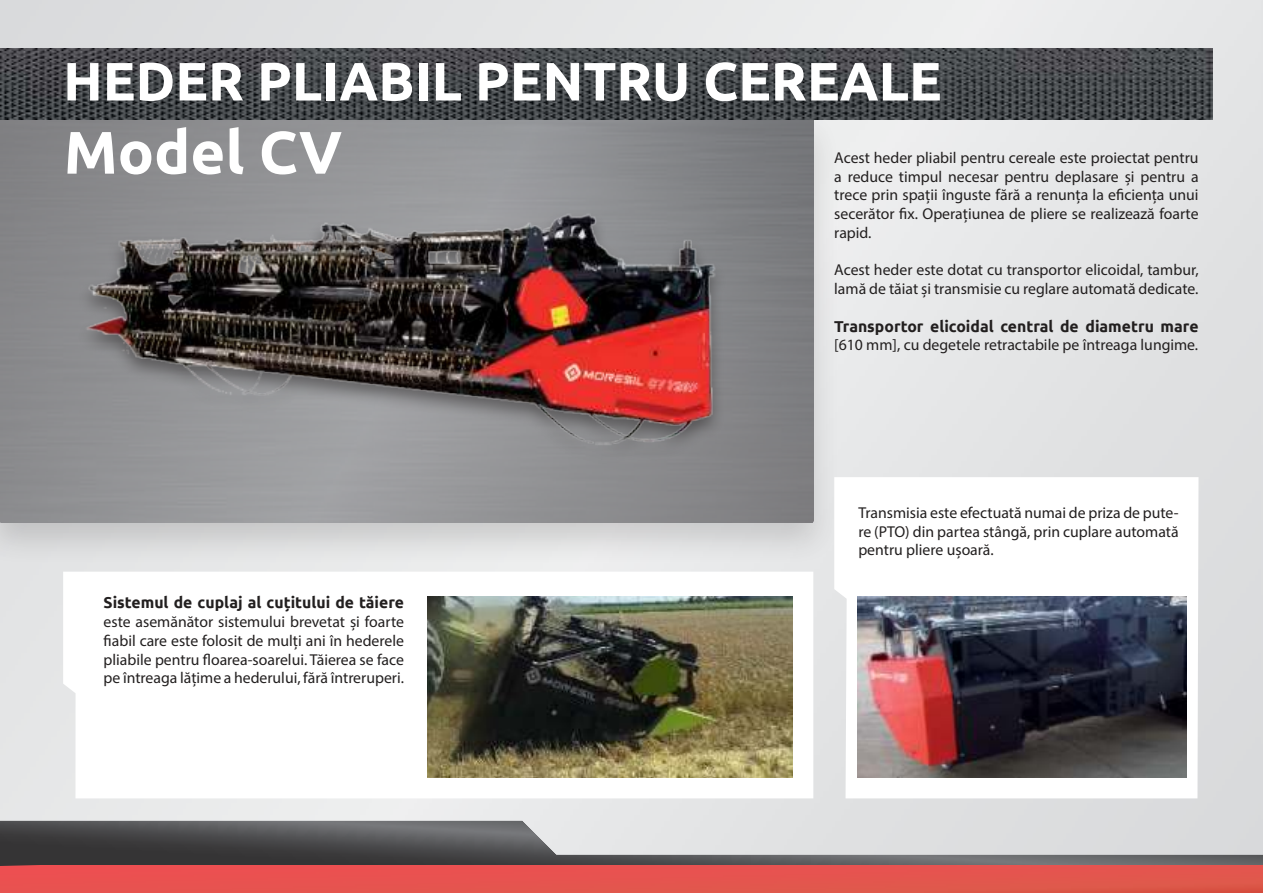
<style>
.page{position:relative;width:1263px;height:893px;background:#fff}
.page>*{position:absolute;margin:0;border:0;box-sizing:border-box;transform-origin:0 0}
.t1{font:700 60px "Ubuntu";color:#fff}
.t2{font:700 54px "Ubuntu";color:#fff}
.t3{font:15.75px/18.8px "Myriad Pro";color:#221f1f;text-align:justify}
.t4{font:700 15.75px "Ubuntu";color:#221f1f}
</style>
<div class="page">
<img style="left:0;top:0;width:1263px;height:821px">
<img style="left:0;top:821px;width:1263px;height:45px">
<div style="left:0;top:866px;width:1263px;height:27px;background:#e6534f"></div>
<div style="left:0;top:108px;width:841px;height:459px;background:#221f1f;opacity:.3"></div>
<img style="left:0;top:119px;width:813px;height:403px">
<img style="left:1px;top:49px;width:1211px;height:70px">
<svg style="left:834px;top:477px;width:364px;height:321px"></svg>
<svg style="left:63px;top:572px;width:750px;height:226px"></svg>
<img style="left:427px;top:596px;width:365px;height:181px">
<div style="left:75px;top:211px;width:652px;height:255px;background:#221f1f;opacity:.5"></div>
<img style="left:72px;top:201px;width:648px;height:256px">
<img style="left:857px;top:596px;width:329px;height:181px">
<h2 class="t2" style="left:63px;top:49px;width:880px">HEDER PLIABIL PENTRU CEREALE</h2>
<h1 class="t1" style="left:64px;top:116px;width:280px">Model CV</h1>
<p class="t4" style="left:104px;top:593px;width:302px">Sistemul de cuplaj al cuțitului de tăiere</p>
<p class="t3" style="left:104px;top:614px;width:302px">este asemănător sistemului brevetat și foarte fiabil care este folosit de mulți ani în hederele pliabile pentru floarea-soarelui. Tăierea se face pe întreaga lățime a hederului, fără întreruperi.</p>
<p class="t3" style="left:834px;top:150px;width:366px">Acest heder pliabil pentru cereale este proiectat pentru a reduce timpul necesar pentru deplasare și pentru a trece prin spații înguste fără a renunța la eficiența unui secerător fix. Operațiunea de pliere se realizează foarte rapid.</p>
<p class="t3" style="left:834px;top:262px;width:366px">Acest heder este dotat cu transportor elicoidal, tambur, lamă de tăiat și transmisie cu reglare automată dedicate.</p>
<p class="t4" style="left:834px;top:317px;width:366px">Transportor elicoidal central de diametru mare</p>
<p class="t3" style="left:834px;top:337px;width:365px">[610 mm], cu degetele retractabile pe întreaga lungime.</p>
<p class="t3" style="left:858px;top:504px;width:322px">Transmisia este efectuată numai de priza de pute&shy;re (PTO) din partea stângă, prin cuplare automată pentru pliere ușoară.</p>
</div>
